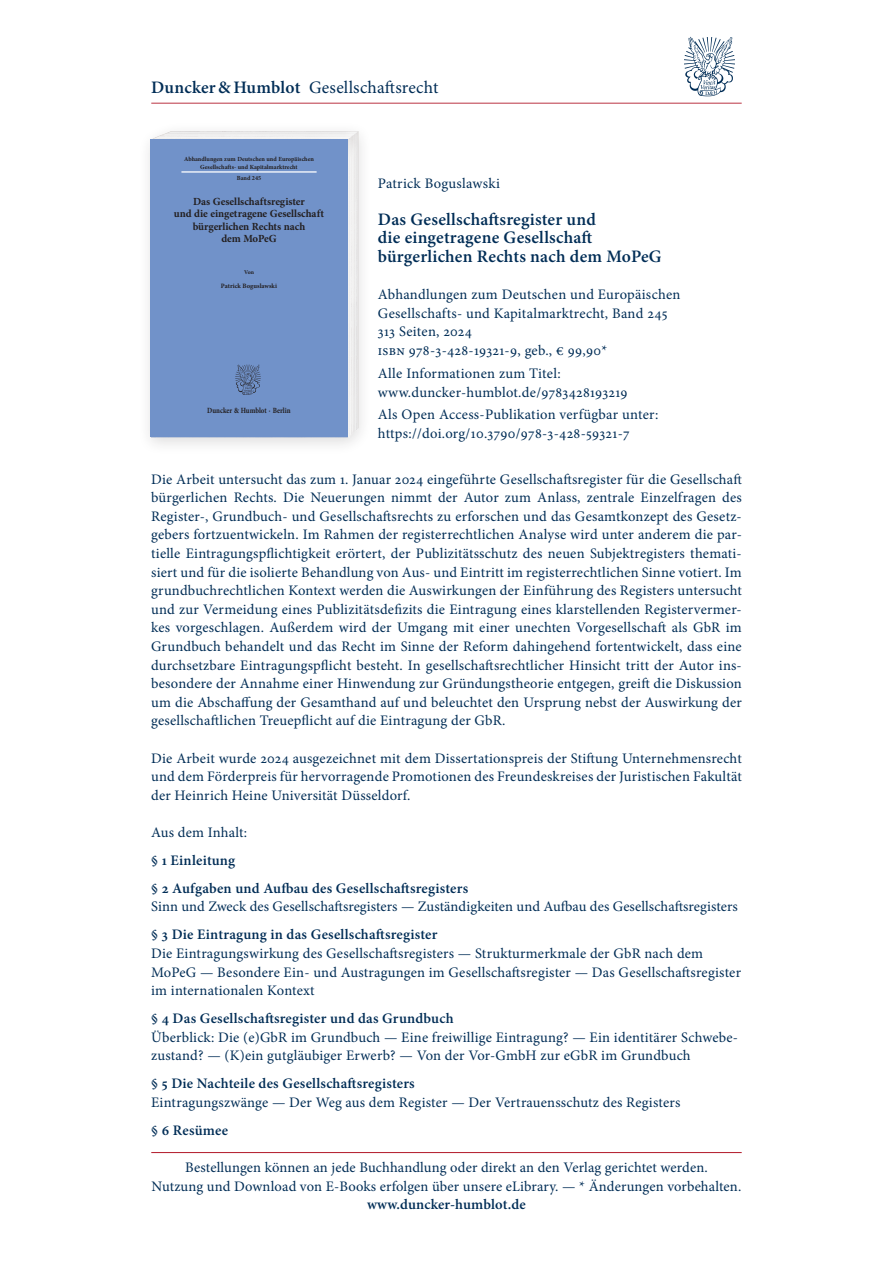
<style>
.page{position:relative;width:893px;height:1263px;background:#fff}
.page>*{position:absolute;margin:0;border:0;box-sizing:border-box;transform-origin:0 0}
.t1{font:600 17.55px/18.6px "Minion Pro";letter-spacing:.01em;color:#002d56}
.t2{font:17.55px "Minion Pro";letter-spacing:.01em;color:#002d56}
.t3{font:14.55px/18.6px "Minion Pro";letter-spacing:.015em;color:#002d56}
.t4{font:600 14.55px/27.9px "Minion Pro";letter-spacing:.015em;color:#002d56}
.t5{font:700 10.95px/12.5px "Minion Pro";letter-spacing:-.005em;color:#231f20;text-align:center}
.t6{font:700 7.95px "Minion Pro";letter-spacing:-.005em;color:#231f20;scale:.86 1}
.t7{font:700 6.6px "Minion Pro";letter-spacing:.005em;color:#231f20}
.t8{font:700 6.3px/7.2px "Minion Pro";color:#231f20;text-align:center}
.t9{font:700 5.85px "Minion Pro";color:#231f20}
.s1{font-weight:600}
</style>
<div class="page">
<img style="left:148px;top:131px;width:214px;height:314px">
<div style="left:150px;top:139px;width:198px;height:298px;background:#7192c9"></div>
<hr style="left:181px;top:171px;width:136px;height:2px;background:#fff">
<img style="left:235px;top:364px;width:26px;height:31px">
<hr style="left:151px;top:102px;width:591px;height:2px;background:#b72837">
<hr style="left:151px;top:1152px;width:591px;height:1px;background:#b72837">
<img style="left:685px;top:36px;width:49px;height:61px">
<p class="t2" style="left:151px;top:76px;width:289px"><span class="s1">Duncker &amp;Humblot</span> Gesellschaftsrecht</p>
<p class="t8" style="left:184px;top:156px;width:131px">Abhandlungen zum Deutschen und Europäischen<br>Gesellschafts- und Kapitalmarktrecht</p>
<p class="t8" style="left:237px;top:174px;width:26px">Band 245</p>
<p class="t5" style="left:174px;top:195px;width:152px">Das Gesellschaftsregister<br>und die eingetragene Gesellschaft bürgerlichen Rechts nach<br>dem MoPeG</p>
<p class="t9" style="left:244px;top:268px;width:11px">Von</p>
<p class="t7" style="left:221px;top:281px;width:58px">Patrick Boguslawski</p>
<p class="t3" style="left:378px;top:174px;width:124px">Patrick Boguslawski</p>
<p class="t1" style="left:378px;top:210px;width:285px">Das Gesellschaftsregister und<br>die eingetragene Gesellschaft bürgerlichen Rechts nach dem MoPeG</p>
<p class="t3" style="left:378px;top:285px;width:304px">Abhandlungen zum Deutschen und Europäischen Gesellschafts- und Kapitalmarktrecht, Band 245<br>313 Seiten, 2024<br>isbn 978-3-428-19321-9, geb., € 99,90*</p>
<p class="t3" style="left:378px;top:364px;width:251px">Alle Informationen zum Titel: www.duncker-humblot.de/9783428193219</p>
<p class="t3" style="left:378px;top:405px;width:282px">Als Open Access-Publikation verfügbar unter: https://doi.org/10.3790/978-3-428-59321-7</p>
<p class="t3" style="left:151px;top:470px;width:592px;text-align:justify">Die Arbeit untersucht das zum 1. Januar 2024 eingeführte Gesellschaftsregister für die Gesellschaft bürgerlichen Rechts. Die Neuerungen nimmt der Autor zum Anlass, zentrale Einzelfragen des Register-, Grundbuch- und Gesellschaftsrechts zu erforschen und das Gesamtkonzept des Gesetz&shy;gebers fortzuentwickeln. Im Rahmen der registerrechtlichen Analyse wird unter anderem die par&shy;tielle Eintragungspflichtigkeit erörtert, der Publizitätsschutz des neuen Subjektregisters themati&shy;siert und für die isolierte Behandlung von Aus- und Eintritt im registerrechtlichen Sinne votiert. Im grundbuchrechtlichen Kontext werden die Auswirkungen der Einführung des Registers untersucht und zur Vermeidung eines Publizitätsdefizits die Eintragung eines klarstellenden Registervermer&shy;kes vorgeschlagen. Außerdem wird der Umgang mit einer unechten Vorgesellschaft als GbR im Grundbuch behandelt und das Recht im Sinne der Reform dahingehend fortentwickelt, dass eine durchsetzbare Eintragungspflicht besteht. In gesellschaftsrechtlicher Hinsicht tritt der Autor ins&shy;besondere der Annahme einer Hinwendung zur Gründungstheorie entgegen, greift die Diskussion um die Abschaffung der Gesamthand auf und beleuchtet den Ursprung nebst der Auswirkung der gesellschaftlichen Treuepflicht auf die Eintragung der GbR.</p>
<p class="t3" style="left:151px;top:749px;width:592px;text-align:justify">Die Arbeit wurde 2024 ausgezeichnet mit dem Dissertationspreis der Stiftung Unternehmensrecht und dem Förderpreis für hervorragende Promotionen des Freundeskreises der Juristischen Fakultät der Heinrich Heine Universität Düsseldorf.</p>
<p class="t3" style="left:151px;top:823px;width:98px">Aus dem Inhalt:</p>
<p class="t4" style="left:151px;top:846px;width:318px">§ 1 Einleitung<br>§ 2 Aufgaben und Aufbau des Gesellschaftsregisters</p>
<p class="t3" style="left:151px;top:897px;width:588px">Sinn und Zweck des Gesellschaftsregisters — Zuständigkeiten und Aufbau des Gesellschaftsregisters</p>
<p class="t4" style="left:151px;top:921px;width:288px">§ 3 Die Eintragung in das Gesellschaftsregister</p>
<p class="t3" style="left:151px;top:944px;width:591px">Die Eintragungswirkung des Gesellschaftsregisters — Strukturmerkmale der GbR nach dem<br>MoPeG — Besondere Ein- und Austragungen im Gesellschaftsregister — Das Gesellschaftsregister im internationalen Kontext</p>
<p class="t4" style="left:151px;top:1004px;width:304px">§ 4 Das Gesellschaftsregister und das Grundbuch</p>
<p class="t3" style="left:151px;top:1028px;width:588px">Überblick: Die (e)GbR im Grundbuch — Eine freiwillige Eintragung? — Ein identitärer Schwebe&shy;zustand? — (K)ein gutgläubiger Erwerb? — Von der Vor-GmbH zur eGbR im Grundbuch</p>
<p class="t4" style="left:151px;top:1069px;width:265px">§ 5 Die Nachteile des Gesellschaftsregisters</p>
<p class="t3" style="left:151px;top:1093px;width:531px">Eintragungszwänge — Der Weg aus dem Register — Der Vertrauensschutz des Registers</p>
<p class="t4" style="left:151px;top:1116px;width:79px">§ 6 Resümee</p>
<p class="t6" style="left:207px;top:404px;width:99px">Duncker &amp; Humblot · Berlin</p>
<p class="t3" style="left:152px;top:1158px;width:591px;text-align:center">Bestellungen können an jede Buchhandlung oder direkt an den Verlag gerichtet werden.<br>Nutzung und Download von E-Books erfolgen über unsere eLibrary. — * Änderungen vorbehalten.</p>
<p class="t4" style="left:367px;top:1190px;width:160px">www.duncker-humblot.de</p>
</div>
